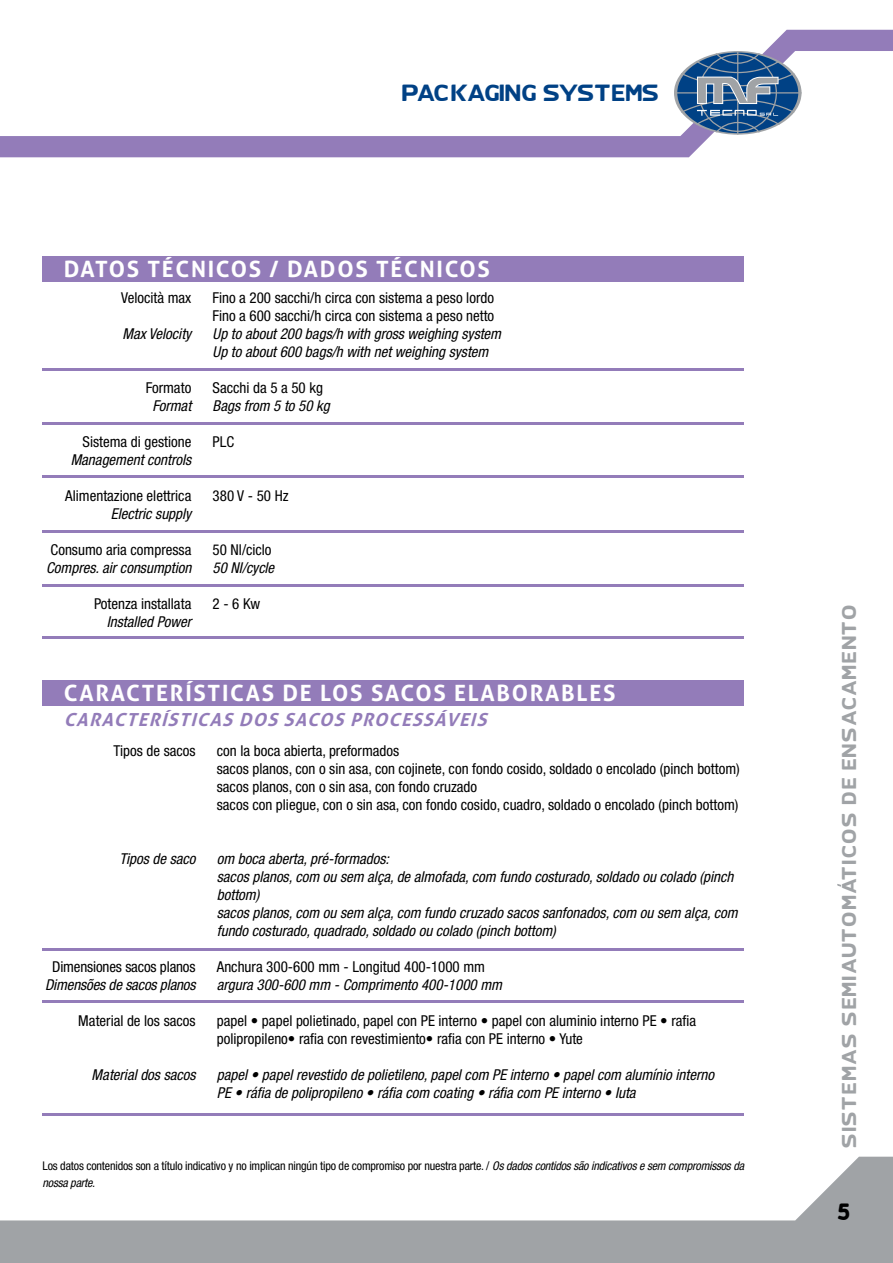
<style>
.page{position:relative;width:893px;height:1263px;background:#fff}
.page>*{position:absolute;margin:0;border:0;box-sizing:border-box;transform-origin:0 0}
.t1{font:24px "SK Yfont Thick";color:#000}
.t2{font:700 22.5px "Aller";letter-spacing:.075em;color:#fff}
.t3{font:21px "SK Yfont Thick";letter-spacing:-.045em;color:#004185}
.t4{font:18px "SK Yfont Thick";letter-spacing:.08em;color:#a0a3a6}
.t5{font:italic 700 18px "Aller";color:#937cb9}
.t6{font:condensed 15px/18px "Helvetica Neue";color:#000}
.t7{font:italic condensed 15px/18px "Helvetica Neue";color:#000}
.t8{font:condensed 12px/16.5px "Helvetica Neue";letter-spacing:-.015em;color:#000}
.s1{font-style:italic}
</style>
<div class="page">
<svg style="left:0;top:30px;width:893px;height:127px"></svg>
<svg style="left:674px;top:51px;width:127px;height:84px"></svg>
<svg style="left:0;top:1157px;width:893px;height:106px"></svg>
<div style="left:43px;top:680px;width:701px;height:26px;background:#937cb9"></div>
<hr style="left:43px;top:369px;width:701px;height:2px;background:#937cb9">
<hr style="left:43px;top:948px;width:701px;height:2px;background:#937cb9">
<hr style="left:43px;top:1000px;width:701px;height:2px;background:#937cb9">
<hr style="left:43px;top:1113px;width:701px;height:2px;background:#937cb9">
<hr style="left:43px;top:422px;width:701px;height:2px;background:#937cb9">
<hr style="left:43px;top:475px;width:701px;height:2px;background:#937cb9">
<hr style="left:43px;top:530px;width:701px;height:3px;background:#937cb9">
<hr style="left:43px;top:585px;width:701px;height:2px;background:#937cb9">
<hr style="left:43px;top:637px;width:701px;height:2px;background:#937cb9">
<div style="left:43px;top:256px;width:701px;height:26px;background:#937cb9"></div>
<h3 class="t3" style="left:402px;top:85px;width:259px">PAC KAGING SYSTEMS</h3>
<h2 class="t2" style="left:64px;top:255px;width:428px">DATOS TÉCNICOS / DADOS TÉCNICOS</h2>
<p class="t6" style="left:121px;top:289px;width:72px">Velocità max</p>
<p class="t7" style="left:123px;top:325px;width:70px">Max Velocity</p>
<p class="t6" style="left:146px;top:379px;width:47px">Formato</p>
<p class="t7" style="left:152px;top:397px;width:40px">Format</p>
<p class="t6" style="left:83px;top:433px;width:110px">Sistema di gestione</p>
<p class="t7" style="left:71px;top:451px;width:122px">Management controls</p>
<p class="t6" style="left:65px;top:487px;width:128px">Alimentazione elettrica</p>
<p class="t7" style="left:111px;top:505px;width:82px">Electric supply</p>
<p class="t6" style="left:51px;top:541px;width:142px">Consumo aria compressa</p>
<p class="t7" style="left:46px;top:559px;width:147px">Compres. air consumption</p>
<p class="t6" style="left:94px;top:595px;width:99px">Potenza installata</p>
<p class="t7" style="left:107px;top:613px;width:86px">Installed Power</p>
<p class="t6" style="left:213px;top:289px;width:283px">Fino a 200 sacchi/h circa con sistema a peso lordo<br>Fino a 600 sacchi/h circa con sistema a peso netto</p>
<p class="t7" style="left:213px;top:325px;width:290px">Up to about 200 bags/h with gross weighing system<br>Up to about 600 bags/h with net weighing system</p>
<p class="t6" style="left:213px;top:379px;width:112px">Sacchi da 5 a 50 kg</p>
<p class="t7" style="left:213px;top:397px;width:119px">Bags from 5 to 50 kg</p>
<p class="t6" style="left:213px;top:433px;width:23px">PLC</p>
<p class="t6" style="left:213px;top:487px;width:77px">380 V - 50 Hz</p>
<p class="t6" style="left:213px;top:541px;width:60px">50 Nl/ciclo</p>
<p class="t7" style="left:213px;top:559px;width:63px">50 NI/cycle</p>
<p class="t6" style="left:213px;top:595px;width:49px">2 - 6 Kw</p>
<h2 class="t2" style="left:64px;top:679px;width:553px">CARACTERÍSTICAS DE LOS SACOS ELABORABLES</h2>
<p class="t5" style="left:64px;top:708px;width:430px">CARACTERÍSTICAS DOS SACOS PROCESSÁVEIS</p>
<p class="t6" style="left:113px;top:742px;width:84px">Tipos de sacos</p>
<p class="t7" style="left:120px;top:850px;width:78px">Tipos de saco</p>
<p class="t6" style="left:52px;top:958px;width:145px">Dimensiones sacos planos</p>
<p class="t7" style="left:45px;top:976px;width:152px">Dimensões de sacos planos</p>
<p class="t6" style="left:78px;top:1012px;width:119px">Material de los sacos</p>
<p class="t7" style="left:92px;top:1066px;width:105px">Material dos sacos</p>
<p class="t6" style="left:217px;top:742px;width:524px">con la boca abierta, preformados<br>sacos planos, con o sin asa, con cojinete, con fondo cosido, soldado o encolado (pinch bottom) sacos planos, con o sin asa, con fondo cruzado<br>sacos con pliegue, con o sin asa, con fondo cosido, cuadro, soldado o encolado (pinch bottom)</p>
<p class="t7" style="left:217px;top:850px;width:522px">om boca aberta, pré-formados:<br>sacos planos, com ou sem alça, de almofada, com fundo costurado, soldado ou colado (pinch bottom)<br>sacos planos, com ou sem alça, com fundo cruzado sacos sanfonados, com ou sem alça, com fundo costurado, quadrado, soldado ou colado (pinch bottom)</p>
<p class="t6" style="left:217px;top:958px;width:270px">Anchura 300-600 mm - Longitud 400-1000 mm</p>
<p class="t7" style="left:217px;top:976px;width:287px">argura 300-600 mm - Comprimento 400-1000 mm</p>
<p class="t6" style="left:217px;top:1012px;width:481px">papel • papel polietinado, papel con PE interno • papel con aluminio interno PE • rafia polipropileno• rafia con revestimiento• rafia con PE interno • Yute</p>
<p class="t7" style="left:217px;top:1066px;width:499px">papel • papel revestido de polietileno, papel com PE interno • papel com alumínio interno<br>PE • ráfia de polipropileno • ráfia com coating • ráfia com PE interno • Iuta</p>
<p class="t8" style="left:43px;top:1158px;width:703px">Los datos contenidos son a título indicativo y no implican ningún tipo de compromiso por nuestra parte. / <span class="s1">Os dados contidos são indicativos e sem compromissos da nossa parte.</span></p>
<p class="t4" style="left:842px;top:1148px;width:546px;rotate:-90deg">SISTEMAS SEMIAUTOMATICOS DE ENSACAMENTO</p>
<h1 class="t1" style="left:837px;top:1201px;width:15px">5</h1>
</div>
